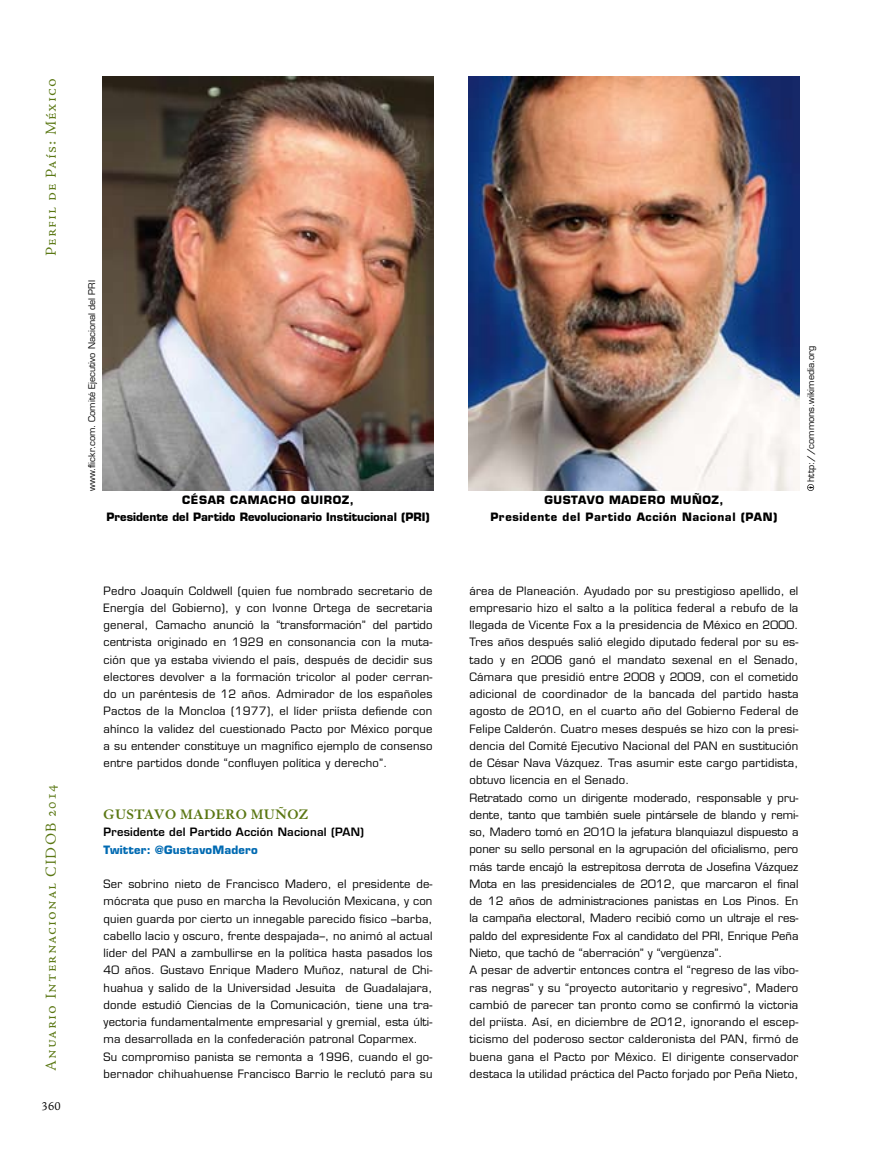
<style>
.page{position:relative;width:885px;height:1149px;background:#fff}
.page>*{position:absolute;margin:0;border:0;box-sizing:border-box;transform-origin:0 0}
.t1{font:15px "Adobe Jenson Pro Lt Capt";letter-spacing:.07em;color:#5a7713}
.t2{font:700 15px "Granjon";letter-spacing:.02em;color:#5a7713}
.t3{font:12px "Adobe Jenson Pro Lt Capt";color:#000}
.t4{font:11.25px/17.2px "Eurostile";letter-spacing:.02em;color:#000}
.t5{font:700 11.25px/17.2px "Eurostile";color:#000;text-align:center}
.t6{font:700 11.25px/17.2px "Eurostile";letter-spacing:.05em;color:#000;text-align:center}
.t7{font:600 11.25px "Eurostile";letter-spacing:.02em;color:#000}
.t8{font:700 11.25px "Eurostile";letter-spacing:.02em;color:#006ab2}
.t9{font:9px "Eurostile";color:#000}
</style>
<div class="page">
<img style="left:102px;top:77px;width:332px;height:414px">
<img style="left:468px;top:77px;width:331px;height:414px">
<svg style="left:807px;top:484px;width:7px;height:7px"></svg>
<h1 class="t1" style="left:42px;top:256px;width:179px;rotate:-90deg">Perfil de País: México</h1>
<h1 class="t1" style="left:42px;top:1070px;width:288px;rotate:-90deg">Anuario Internacional CIDOB 2014</h1>
<p class="t3" style="left:42px;top:1098px;width:21px">360</p>
<p class="t9" style="left:86px;top:491px;width:212px;rotate:-90deg">www.flickr.com. Comité Ejecutivo Nacional del PRI</p>
<p class="t5" style="left:106px;top:491px;width:325px">CÉSAR CAMACHO QUIROZ,<br>Presidente del Partido Revolucionario Institucional (PRI)</p>
<p class="t4" style="left:104px;top:581px;width:330px;text-align:justify">Pedro Joaquín Coldwell (quien fue nombrado secretario de Energía del Gobierno), y con Ivonne Ortega de secretaria general, Camacho anunció la “transformación” del partido centrista originado en 1929 en consonancia con la muta&shy;ción que ya estaba viviendo el país, después de decidir sus electores devolver a la formación tricolor al poder cerran&shy;do un paréntesis de 12 años. Admirador de los españoles Pactos de la Moncloa (1977), el líder priísta defiende con ahínco la validez del cuestionado Pacto por México porque a su entender constituye un magnífico ejemplo de consenso entre partidos donde “confluyen política y derecho”.</p>
<h1 class="t2" style="left:104px;top:805px;width:206px">GUSTAVO MADERO MUÑOZ</h1>
<p class="t7" style="left:104px;top:824px;width:262px">Presidente del Partido Acción Nacional (PAN)</p>
<p class="t8" style="left:104px;top:842px;width:156px">Twitter: @GustavoMadero</p>
<p class="t4" style="left:104px;top:875px;width:330px">Ser sobrino nieto de Francisco Madero, el presidente de&shy;mócrata que puso en marcha la Revolución Mexicana, y con quien guarda por cierto un innegable parecido físico –barba, cabello lacio y oscuro, frente despajada–, no animó al actual líder del PAN a zambullirse en la política hasta pasados los 40 años. Gustavo Enrique Madero Muñoz, natural de Chi&shy;huahua y salido de la Universidad Jesuita de Guadalajara, donde estudió Ciencias de la Comunicación, tiene una tra&shy;yectoria fundamentalmente empresarial y gremial, esta últi&shy;ma desarrollada en la confederación patronal Coparmex.<br>Su compromiso panista se remonta a 1996, cuando el go&shy;bernador chihuahuense Francisco Barrio le reclutó para su</p>
<p class="t6" style="left:490px;top:491px;width:288px">GUSTAVO MADERO MUÑOZ,<br>Presidente del Partido Acción Nacional (PAN)</p>
<p class="t9" style="left:805px;top:481px;width:138px;rotate:-90deg">http://commons.wikimedia.org</p>
<p class="t4" style="left:469px;top:581px;width:330px">área de Planeación. Ayudado por su prestigioso apellido, el empresario hizo el salto a la política federal a rebufo de la llegada de Vicente Fox a la presidencia de México en 2000.<br>Tres años después salió elegido diputado federal por su es&shy;tado y en 2006 ganó el mandato sexenal en el Senado, Cámara que presidió entre 2008 y 2009, con el cometido adicional de coordinador de la bancada del partido hasta agosto de 2010, en el cuarto año del Gobierno Federal de Felipe Calderón. Cuatro meses después se hizo con la presi&shy;dencia del Comité Ejecutivo Nacional del PAN en sustitución de César Nava Vázquez. Tras asumir este cargo partidista, obtuvo licencia en el Senado.<br>Retratado como un dirigente moderado, responsable y pru&shy;dente, tanto que también suele pintársele de blando y remi&shy;so, Madero tomó en 2010 la jefatura blanquiazul dispuesto a poner su sello personal en la agrupación del oficialismo, pero más tarde encajó la estrepitosa derrota de Josefina Vázquez Mota en las presidenciales de 2012, que marcaron el final de 12 años de administraciones panistas en Los Pinos. En la campaña electoral, Madero recibió como un ultraje el res&shy;paldo del expresidente Fox al candidato del PRI, Enrique Peña Nieto, que tachó de “aberración” y “vergüenza”.<br>A pesar de advertir entonces contra el “regreso de las víbo&shy;ras negras” y su “proyecto autoritario y regresivo”, Madero cambió de parecer tan pronto como se confirmó la victoria del priísta. Así, en diciembre de 2012, ignorando el escep&shy;ticismo del poderoso sector calderonista del PAN, firmó de buena gana el Pacto por México. El dirigente conservador destaca la utilidad práctica del Pacto forjado por Peña Nieto,</p>
</div>
